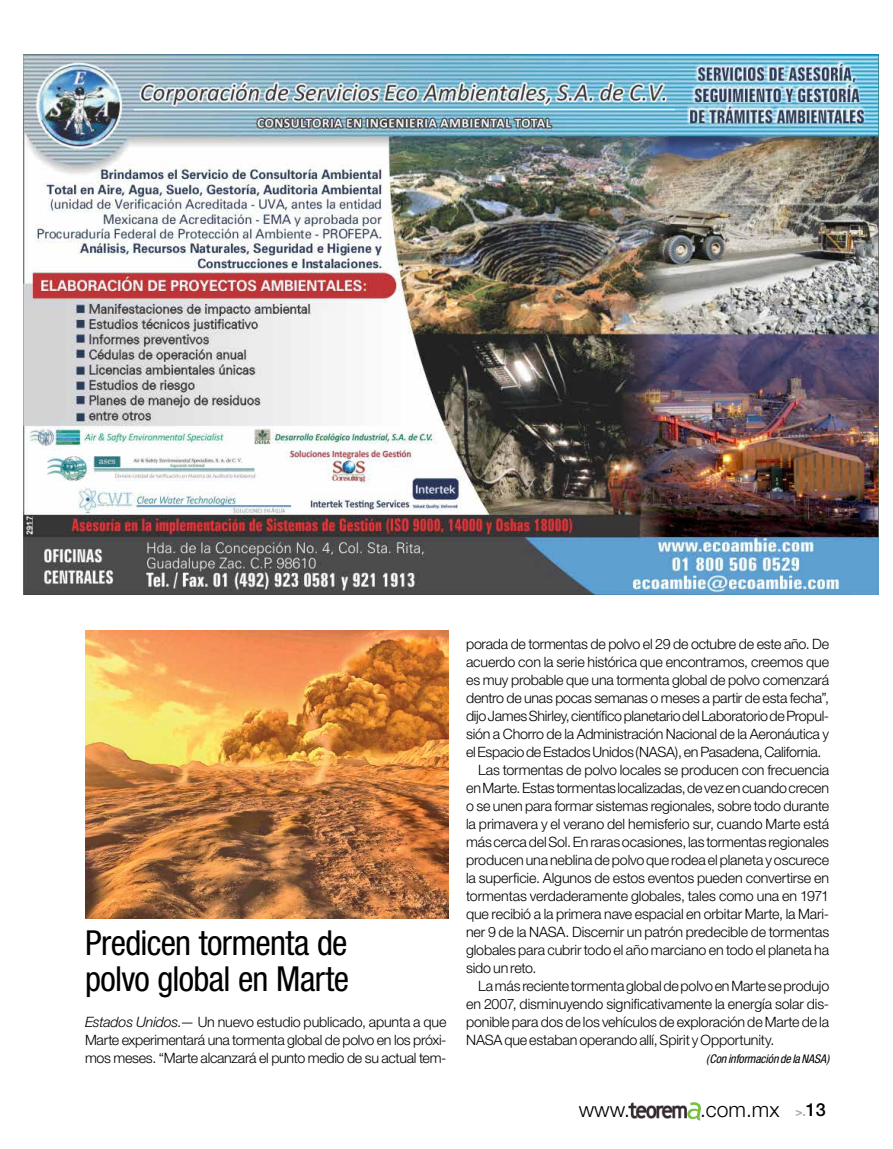
<style>
.page{position:relative;width:893px;height:1149px;background:#fff}
.page>*{position:absolute;margin:0;border:0;box-sizing:border-box;transform-origin:0 0}
.t1{font:condensed 34.5px/36px "Helvetica Neue";letter-spacing:-.02em;color:#000}
.t2{font:300 21px "Helvetica Neue";color:#000}
.t3{font:300 14.25px/18px "Helvetica Neue";letter-spacing:-.015em;color:#000;text-align:justify}
.t4{font:italic condensed 12px "Helvetica Neue";letter-spacing:-.01em;color:#000}
.s1{font-style:italic}
.s2{font-weight:700;font-size:12px;color:#a7a9ac}
.s3{font-weight:500;font-size:18px}
</style>
<div class="page">
<img style="left:628px;top:1102px;width:59px;height:15px">
<svg style="left:687px;top:1102px;width:14px;height:18px"></svg>
<img style="left:85px;top:630px;width:363px;height:288px">
<img style="left:24px;top:54px;width:855px;height:540px">
<h1 class="t1" style="left:85px;top:924px;width:265px">Predicen tormenta de polvo global en Marte</h1>
<p class="t3" style="left:85px;top:1012px;width:363px"><span class="s1">Estados Unidos.—</span> Un nuevo estudio publicado, apunta a que Marte experimentará una tormenta global de polvo en los próxi&shy;mos meses. “Marte alcanzará el punto medio de su actual tem-</p>
<p class="t3" style="left:466px;top:634px;width:365px">porada de tormentas de polvo el 29 de octubre de este año. De</p>
<p class="t3" style="left:466px;top:652px;width:365px">acuerdo con la serie histórica que encontramos, creemos que</p>
<p class="t3" style="left:466px;top:670px;width:364px">es muy probable que una tormenta global de polvo comenzará</p>
<p class="t3" style="left:466px;top:688px;width:365px">dentro de unas pocas semanas o meses a partir de esta fecha”,</p>
<p class="t3" style="left:466px;top:706px;width:365px">dijo James Shirley, científico planetario del Laboratorio de Propul-</p>
<p class="t3" style="left:466px;top:724px;width:365px">sión a Chorro de la Administración Nacional de la Aeronáutica y</p>
<p class="t3" style="left:466px;top:742px;width:357px">el Espacio de Estados Unidos (NASA), en Pasadena, California.</p>
<p class="t3" style="left:478px;top:760px;width:353px">Las tormentas de polvo locales se producen con frecuencia</p>
<p class="t3" style="left:466px;top:778px;width:365px">en Marte. Estas tormentas localizadas, de vez en cuando crecen</p>
<p class="t3" style="left:466px;top:796px;width:364px">o se unen para formar sistemas regionales, sobre todo durante</p>
<p class="t3" style="left:466px;top:814px;width:364px">la primavera y el verano del hemisferio sur, cuando Marte está</p>
<p class="t3" style="left:466px;top:832px;width:365px">más cerca del Sol. En raras ocasiones, las tormentas regionales</p>
<p class="t3" style="left:466px;top:850px;width:365px">producen una neblina de polvo que rodea el planeta y oscurece</p>
<p class="t3" style="left:466px;top:868px;width:364px">la superficie. Algunos de estos eventos pueden convertirse en</p>
<p class="t3" style="left:466px;top:886px;width:365px">tormentas verdaderamente globales, tales como una en 1971</p>
<p class="t3" style="left:466px;top:904px;width:365px">que recibió a la primera nave espacial en orbitar Marte, la Mari-</p>
<p class="t3" style="left:466px;top:922px;width:365px">ner 9 de la NASA. Discernir un patrón predecible de tormentas</p>
<p class="t3" style="left:466px;top:940px;width:364px">globales para cubrir todo el año marciano en todo el planeta ha</p>
<p class="t3" style="left:466px;top:958px;width:72px">sido un reto.</p>
<p class="t3" style="left:478px;top:976px;width:353px">La más reciente tormenta global de polvo en Marte se produjo</p>
<p class="t3" style="left:466px;top:994px;width:365px">en 2007, disminuyendo significativamente la energía solar dis-</p>
<p class="t3" style="left:466px;top:1012px;width:364px">ponible para dos de los vehículos de exploración de Marte de la</p>
<p class="t3" style="left:466px;top:1030px;width:310px">NASA que estaban operando allí, Spirit y Opportunity.</p>
<p class="t4" style="left:706px;top:1051px;width:124px">(Con información de la NASA)</p>
<h2 class="t2" style="left:579px;top:1096px;width:53px">www.</h2>
<h2 class="t2" style="left:700px;top:1096px;width:127px">.com.mx <span class="s2">&gt;.</span><span class="s3">13</span></h2>
</div>
